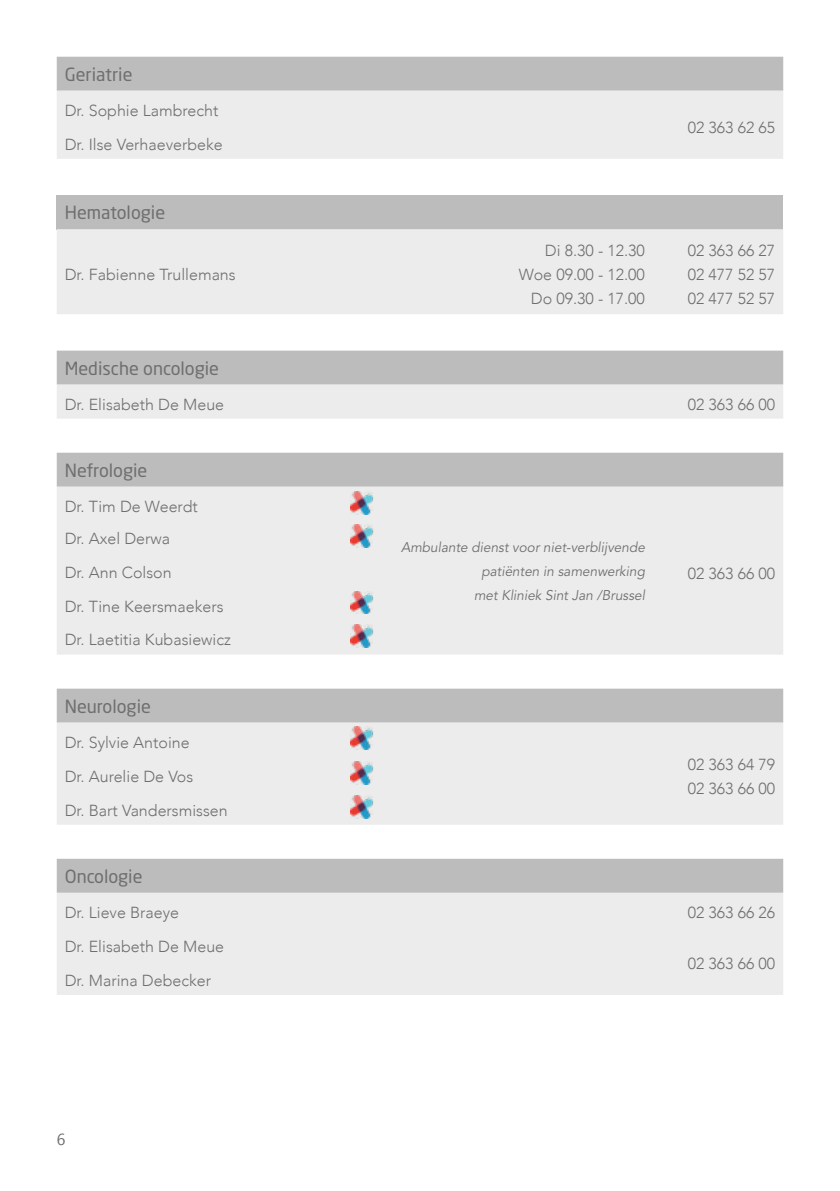
<style>
.page{position:relative;width:840px;height:1191px;background:#fff}
.page>*{position:absolute;margin:0;border:0;box-sizing:border-box;transform-origin:0 0}
.t1{font:18px "Neo Sans Pro";color:#706f6f}
.t2{font:300 16px/24px "Avenir";color:#706f6f}
.t3{font:italic 14px/24px "Avenir LT Std";color:#706f6f;text-align:right}
</style>
<div class="page">
<div style="left:57px;top:57px;width:725px;height:34px;background:#bcbcbc"></div>
<div style="left:57px;top:91px;width:725px;height:68px;background:#ececec"></div>
<div style="left:57px;top:195px;width:725px;height:34px;background:#bcbcbc"></div>
<div style="left:57px;top:229px;width:725px;height:85px;background:#ececec"></div>
<div style="left:57px;top:350px;width:725px;height:35px;background:#bcbcbc"></div>
<svg style="left:57px;top:385px;width:725px;height:610px;fill:#ececec"></svg>
<img style="left:350px;top:492px;width:27px;height:22px">
<img style="left:350px;top:591px;width:27px;height:23px">
<img style="left:350px;top:624px;width:27px;height:23px">
<img style="left:350px;top:524px;width:27px;height:23px">
<img style="left:350px;top:726px;width:27px;height:23px">
<img style="left:350px;top:761px;width:27px;height:23px">
<img style="left:350px;top:795px;width:27px;height:23px">
<p class="t1" style="left:65px;top:63px;width:69px">Geriatrie</p>
<p class="t2" style="left:65px;top:99px;width:155px">Dr. Sophie Lambrecht</p>
<p class="t2" style="left:65px;top:132px;width:159px">Dr. Ilse Verhaeverbeke</p>
<p class="t1" style="left:65px;top:201px;width:102px">Hematologie</p>
<p class="t2" style="left:65px;top:263px;width:172px">Dr. Fabienne Trullemans</p>
<p class="t2" style="left:687px;top:115px;width:89px">02 363 62 65</p>
<p class="t2" style="left:518px;top:239px;width:127px;text-align:right">Di 8.30 - 12.30<br>Woe 09.00 - 12.00<br>Do 09.30 - 17.00</p>
<p class="t2" style="left:687px;top:239px;width:89px;text-align:justify">02 363 66 27<br>02 477 52 57<br>02 477 52 57</p>
<p class="t1" style="left:65px;top:357px;width:156px">Medische oncologie</p>
<p class="t2" style="left:65px;top:392px;width:161px">Dr. Elisabeth De Meue</p>
<p class="t2" style="left:687px;top:392px;width:89px">02 363 66 00</p>
<p class="t1" style="left:65px;top:459px;width:84px">Nefrologie</p>
<p class="t2" style="left:65px;top:494px;width:134px">Dr. Tim De Weerdt</p>
<p class="t2" style="left:65px;top:521px;width:167px;line-height:33.8px">Dr. Axel Derwa<br>Dr. Ann Colson<br>Dr. Tine Keersmaekers<br>Dr. Laetitia Kubasiewicz</p>
<p class="t1" style="left:65px;top:695px;width:88px">Neurologie</p>
<p class="t2" style="left:65px;top:730px;width:126px">Dr. Sylvie Antoine</p>
<p class="t2" style="left:65px;top:759px;width:164px;line-height:34px">Dr. Aurelie De Vos<br>Dr. Bart Vandersmissen</p>
<p class="t3" style="left:401px;top:535px;width:245px">Ambulante dienst voor niet-verblijvende patiënten in samenwerking<br>met Kliniek Sint Jan /Brussel</p>
<p class="t2" style="left:687px;top:561px;width:89px">02 363 66 00</p>
<p class="t2" style="left:687px;top:753px;width:89px">02 363 64 79<br>02 363 66 00</p>
<p class="t1" style="left:65px;top:865px;width:79px">Oncologie</p>
<p class="t2" style="left:65px;top:900px;width:116px">Dr. Lieve Braeye</p>
<p class="t2" style="left:687px;top:900px;width:89px">02 363 66 26</p>
<p class="t2" style="left:65px;top:934px;width:161px">Dr. Elisabeth De Meue</p>
<p class="t2" style="left:687px;top:951px;width:89px">02 363 66 00</p>
<p class="t2" style="left:65px;top:968px;width:148px">Dr. Marina Debecker</p>
</div>
